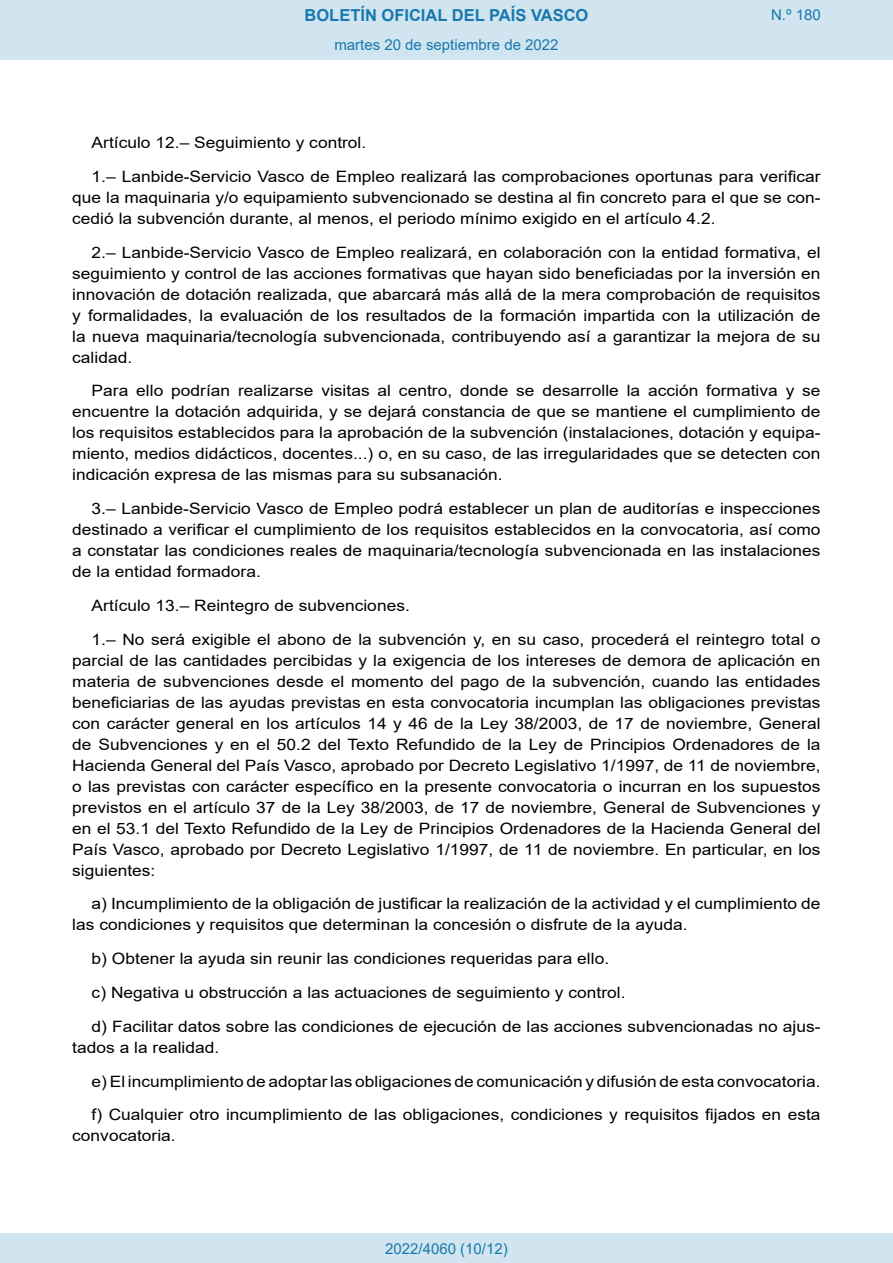
<style>
.page{position:relative;width:893px;height:1263px;background:#fff}
.page>*{position:absolute;margin:0;border:0;box-sizing:border-box;transform-origin:0 0}
.t1{font:700 16.5px "Arial";color:#1879ad}
.BOPVDetalle{font:15.6px/21px "Arial";color:#000;text-align:justify;scale:1.11 1}
.Paginacion_Centro{font:15px "Arial";color:#1879ad}
</style>
<div class="page">
<div style="left:0;top:0;width:893px;height:60px;background:#d0e5f0"></div>
<div style="left:0;top:1233px;width:893px;height:30px;background:#d0e5f0"></div>
<p class="t1" style="left:305px;top:3px;width:285px">BOLETÍN OFICIAL DEL PAÍS VASCO</p>
<p class="Paginacion_Centro" style="left:334px;top:35px;width:226px">martes 20 de septiembre de 2022</p>
<p class="Paginacion_Centro" style="left:771px;top:5px;width:51px">N.º 180</p>
<p class="BOPVDetalle" style="left:92px;top:132px;width:249px">Artículo 12.– Seguimiento y control.</p>
<p class="BOPVDetalle" style="left:72px;top:166px;width:676px;text-indent:19px">1.– Lanbide-Servicio Vasco de Empleo realizará las comprobaciones oportunas para verificar que la maquinaria y/o equipamiento subvencionado se destina al fin concreto para el que se con&shy;cedió la subvención durante, al menos, el periodo mínimo exigido en el artículo 4.2.</p>
<p class="BOPVDetalle" style="left:72px;top:242px;width:676px;text-indent:19px">2.– Lanbide-Servicio Vasco de Empleo realizará, en colaboración con la entidad formativa, el seguimiento y control de las acciones formativas que hayan sido beneficiadas por la inversión en innovación de dotación realizada, que abarcará más allá de la mera comprobación de requisitos y formalidades, la evaluación de los resultados de la formación impartida con la utilización de la nueva maquinaria/tecnología subvencionada, contribuyendo así a garantizar la mejora de su calidad.</p>
<p class="BOPVDetalle" style="left:72px;top:380px;width:676px;text-indent:19px">Para ello podrían realizarse visitas al centro, donde se desarrolle la acción formativa y se encuentre la dotación adquirida, y se dejará constancia de que se mantiene el cumplimiento de los requisitos establecidos para la aprobación de la subvención (instalaciones, dotación y equipa&shy;miento, medios didácticos, docentes...) o, en su caso, de las irregularidades que se detecten con indicación expresa de las mismas para su subsanación.</p>
<p class="BOPVDetalle" style="left:72px;top:498px;width:676px;text-indent:19px">3.– Lanbide-Servicio Vasco de Empleo podrá establecer un plan de auditorías e inspecciones destinado a verificar el cumplimiento de los requisitos establecidos en la convocatoria, así como a constatar las condiciones reales de maquinaria/tecnología subvencionada en las instalaciones de la entidad formadora.</p>
<p class="BOPVDetalle" style="left:92px;top:595px;width:288px">Artículo 13.– Reintegro de subvenciones.</p>
<p class="BOPVDetalle" style="left:72px;top:629px;width:676px;text-indent:19px">1.– No será exigible el abono de la subvención y, en su caso, procederá el reintegro total o parcial de las cantidades percibidas y la exigencia de los intereses de demora de aplicación en materia de subvenciones desde el momento del pago de la subvención, cuando las entidades beneficiarias de las ayudas previstas en esta convocatoria incumplan las obligaciones previstas con carácter general en los artículos 14 y 46 de la Ley 38/2003, de 17 de noviembre, General de Subvenciones y en el 50.2 del Texto Refundido de la Ley de Principios Ordenadores de la Hacienda General del País Vasco, aprobado por Decreto Legislativo 1/1997, de 11 de noviembre, o las previstas con carácter específico en la presente convocatoria o incurran en los supuestos previstos en el artículo 37 de la Ley 38/2003, de 17 de noviembre, General de Subvenciones y en el 53.1 del Texto Refundido de la Ley de Principios Ordenadores de la Hacienda General del País Vasco, aprobado por Decreto Legislativo 1/1997, de 11 de noviembre. En particular, en los siguientes:</p>
<p class="BOPVDetalle" style="left:72px;top:893px;width:676px;text-indent:19px">a) Incumplimiento de la obligación de justificar la realización de la actividad y el cumplimiento de las condiciones y requisitos que determinan la concesión o disfrute de la ayuda.</p>
<p class="BOPVDetalle" style="left:92px;top:948px;width:468px">b) Obtener la ayuda sin reunir las condiciones requeridas para ello.</p>
<p class="BOPVDetalle" style="left:92px;top:982px;width:482px">c) Negativa u obstrucción a las actuaciones de seguimiento y control.</p>
<p class="BOPVDetalle" style="left:72px;top:1016px;width:676px;text-indent:19px">d) Facilitar datos sobre las condiciones de ejecución de las acciones subvencionadas no ajus&shy;tados a la realidad.</p>
<p class="BOPVDetalle" style="left:92px;top:1070px;width:658px">e) El incumplimiento de adoptar las obligaciones de comunicación y difusión de esta convocatoria.</p>
<p class="BOPVDetalle" style="left:72px;top:1104px;width:676px;text-indent:19px">f) Cualquier otro incumplimiento de las obligaciones, condiciones y requisitos fijados en esta convocatoria.</p>
<p class="Paginacion_Centro" style="left:385px;top:1238px;width:124px">2022/4060 (10/12)</p>
</div>
